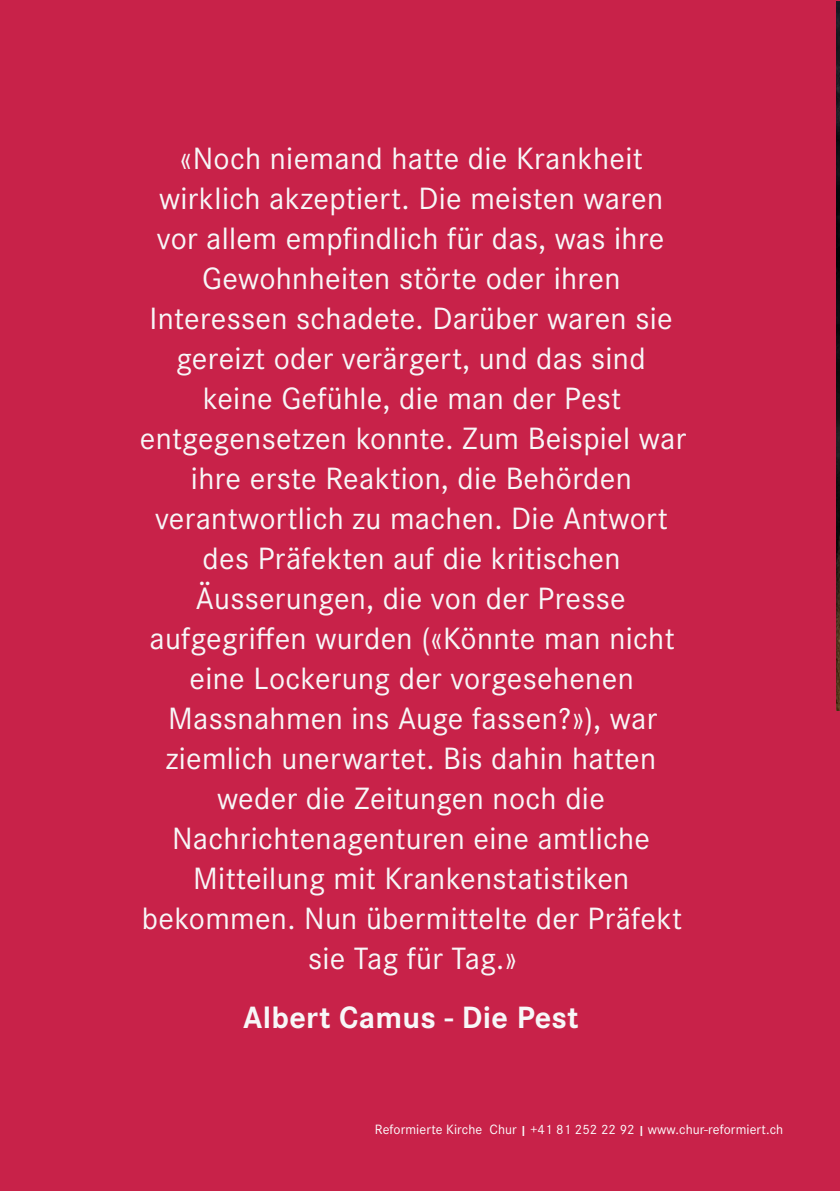
<style>
.page{position:relative;width:840px;height:1191px;background:#fff}
.page>*{position:absolute;margin:0;border:0;box-sizing:border-box;transform-origin:0 0}
.Lauftext{font:32px/40px "Corporate S";letter-spacing:.01em;color:#f7f7f8;text-align:center}
.Lauftext-2{font:700 32px "Corporate S";letter-spacing:.01em;color:#f7f7f8}
.Impressum_Innenseite{font:14px "Corporate S";letter-spacing:.005em;color:#fcfcfd}
.s1{font-weight:700;font-size:12px;color:#fafafa}
</style>
<div class="page">
<div style="left:0;top:665px;width:839px;height:526px;background:#c82249"></div>
<div style="left:0;top:0;width:839px;height:665px;background:#c82249"></div>
<img style="left:835px;top:2px;width:4px;height:708px">
<p class="Lauftext" style="left:140px;top:137px;width:547px">«Noch niemand hatte die Krankheit wirklich akzeptiert. Die meisten waren vor allem empfindlich für das, was ihre Gewohnheiten störte oder ihren Interessen schadete. Darüber waren sie gereizt oder verärgert, und das sind keine Gefühle, die man der Pest entgegensetzen konnte. Zum Beispiel war ihre erste Reaktion, die Behörden verantwortlich zu machen. Die Antwort des Präfekten auf die kritischen Äusserungen, die von der Presse aufgegriffen wurden («Könnte man nicht eine Lockerung der vorgesehenen Massnahmen ins Auge fassen?»), war ziemlich unerwartet. Bis dahin hatten weder die Zeitungen noch die</p>
<p class="Lauftext" style="left:172px;top:817px;width:479px">Nachrichtenagenturen eine amtliche<br>Mitteilung mit Krankenstatistiken</p>
<p class="Lauftext" style="left:142px;top:897px;width:541px">bekommen. Nun übermittelte der Präfekt sie Tag für Tag.»</p>
<p class="Lauftext-2" style="left:243px;top:994px;width:337px">Albert Camus - Die Pest</p>
<p class="Impressum_Innenseite" style="left:375px;top:1120px;width:409px">Reformierte Kirche Chur <span class="s1">|</span> +41 81 252 22 92 <span class="s1">|</span> www.chur-reformiert.ch</p>
</div>
